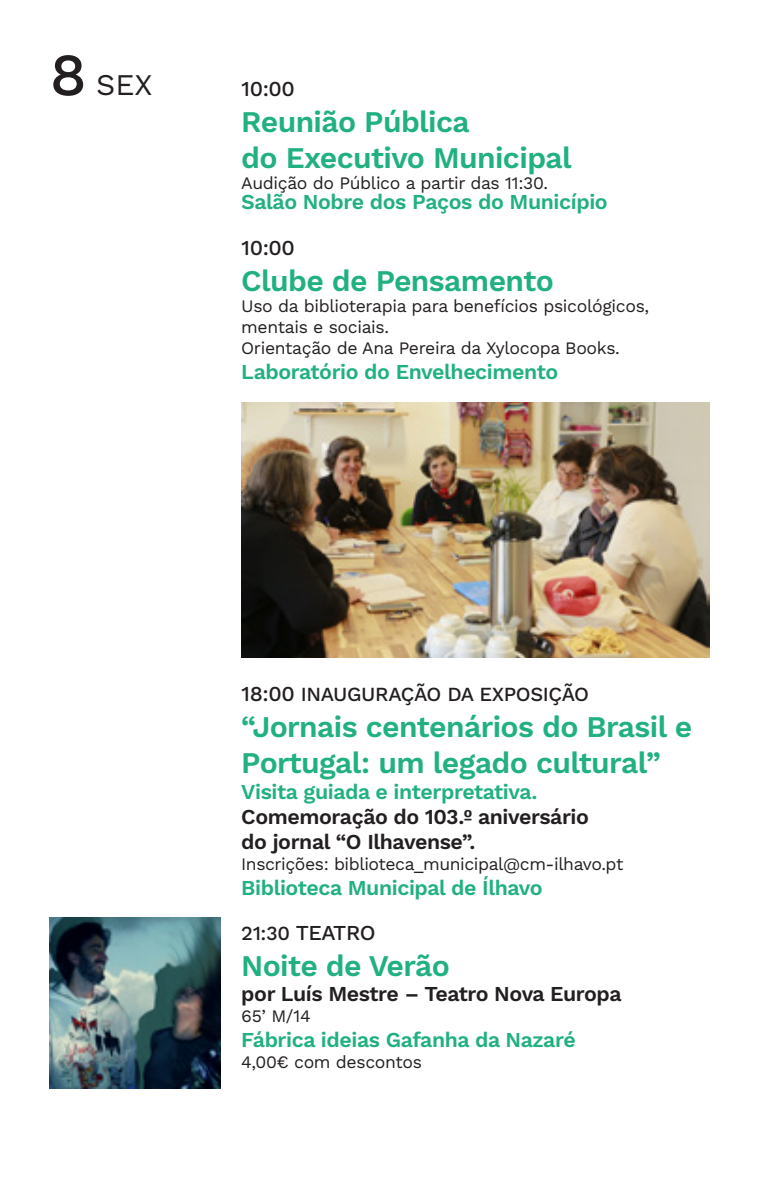
<style>
.page{position:relative;width:759px;height:1177px;background:#fff}
.page>*{position:absolute;margin:0;border:0;box-sizing:border-box;transform-origin:0 0}
.AGENDA{font:600 30px/36px "Work Sans";letter-spacing:-.02em;color:#21b081}
.AGENDA-2{font:30px "Work Sans";color:#231f20}
.AGENDA-3{font:600 21.25px "Work Sans";letter-spacing:-.02em;color:#21b081}
.AGENDA-4{font:600 21.25px/25px "Work Sans";letter-spacing:-.02em;color:#231f20}
.AGENDA-5{font:500 21.25px "Work Sans";letter-spacing:-.02em;color:#231f20}
.AGENDA-6{font:500 20px "Work Sans";letter-spacing:-.02em;color:#231f20}
.AGENDA-7{font:17.5px/21px "Work Sans";letter-spacing:-.02em;color:#231f20}
.s1{font-weight:500;font-size:60px}
.s2{font-size:21.25px}
.s3{font-size:20px}
</style>
<div class="page">
<img style="left:241px;top:402px;width:468px;height:255px">
<img style="left:50px;top:917px;width:170px;height:171px">
<p class="AGENDA-2" style="left:50px;top:67px;width:104px"><span class="s1">8</span> SEX</p>
<p class="AGENDA-5" style="left:241px;top:77px;width:55px">10:00</p>
<p class="AGENDA" style="left:241px;top:106px;width:332px">Reunião Pública<br>do Executivo Municipal</p>
<p class="AGENDA-7" style="left:241px;top:174px;width:308px">Audição do Público a partir das 11:30.</p>
<p class="AGENDA-3" style="left:241px;top:190px;width:368px">Salão Nobre dos Paços do Município</p>
<p class="AGENDA-5" style="left:241px;top:235px;width:55px">10:00</p>
<p class="AGENDA" style="left:241px;top:264px;width:314px">Clube de Pensamento</p>
<p class="AGENDA-7" style="left:241px;top:296px;width:409px">Uso da biblioterapia para benefícios psicológicos, mentais e sociais.</p>
<p class="AGENDA-7" style="left:241px;top:338px;width:380px">Orientação de Ana Pereira da Xylocopa Books.</p>
<p class="AGENDA-3" style="left:241px;top:359px;width:318px">Laboratório do Envelhecimento</p>
<p class="AGENDA-6" style="left:241px;top:682px;width:349px"><span class="s2">18:00</span> INAUGURAÇÃO DA EXPOSIÇÃO</p>
<p class="AGENDA" style="left:241px;top:710px;width:452px">“Jornais centenários do Brasil e<br>Portugal: um legado cultural”</p>
<p class="AGENDA-3" style="left:241px;top:779px;width:297px">Visita guiada e interpretativa.</p>
<p class="AGENDA-4" style="left:241px;top:804px;width:349px">Comemoração do 103.º aniversário do jornal “O Ilhavense”.</p>
<p class="AGENDA-7" style="left:241px;top:853px;width:383px">Inscrições: biblioteca_municipal@cm-ilhavo.pt</p>
<p class="AGENDA-3" style="left:241px;top:875px;width:303px">Biblioteca Municipal de Ílhavo</p>
<p class="AGENDA-5" style="left:241px;top:920px;width:136px"><span class="s3">21:30</span> TEATRO</p>
<p class="AGENDA" style="left:241px;top:949px;width:210px">Noite de Verão</p>
<p class="AGENDA-4" style="left:241px;top:982px;width:381px">por Luís Mestre – Teatro Nova Europa</p>
<p class="AGENDA-7" style="left:241px;top:1006px;width:71px">65’ M/14</p>
<p class="AGENDA-3" style="left:241px;top:1027px;width:336px">Fábrica ideias Gafanha da Nazaré</p>
<p class="AGENDA-7" style="left:241px;top:1052px;width:182px">4,00€ com descontos</p>
</div>
